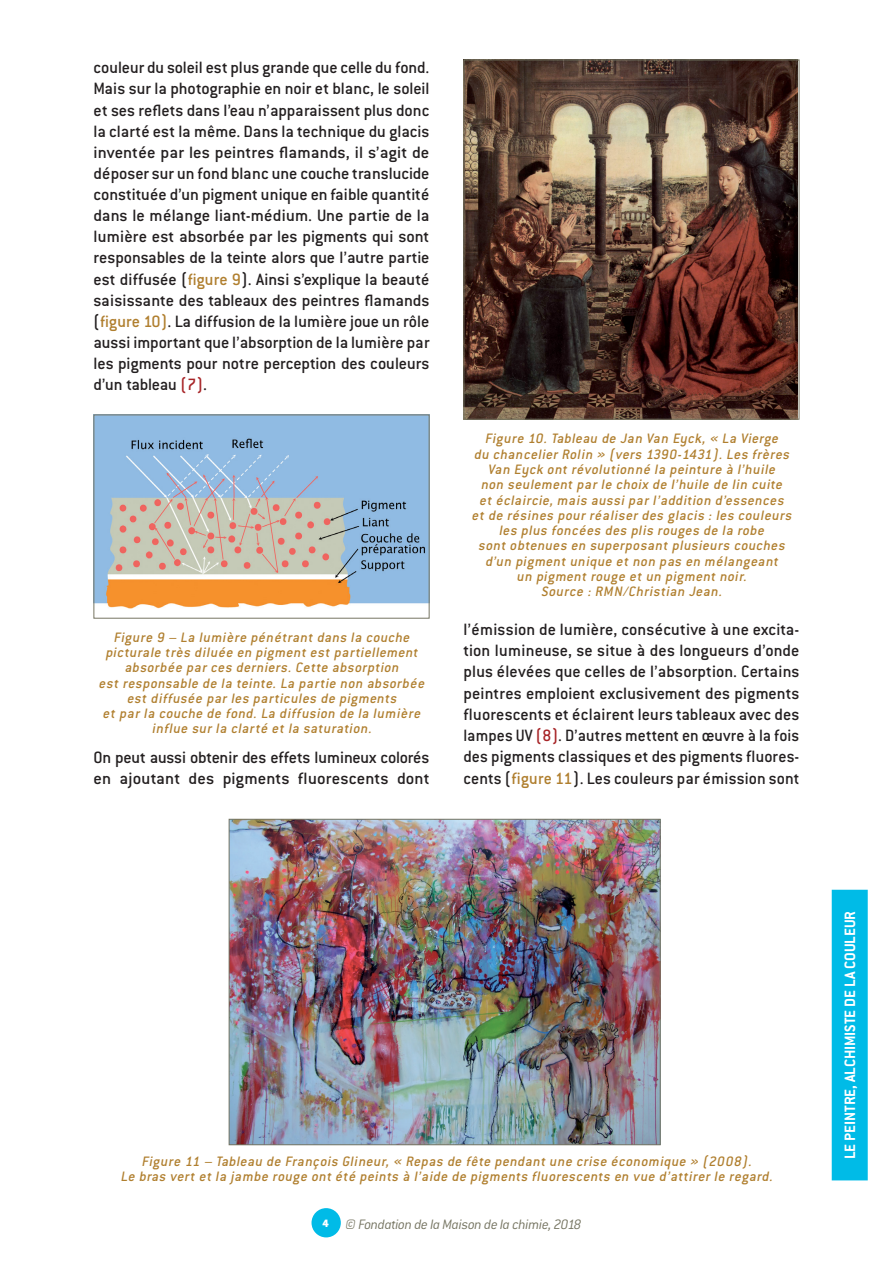
<style>
.page{position:relative;width:893px;height:1263px;background:#fff}
.page>*{position:absolute;margin:0;border:0;box-sizing:border-box;transform-origin:0 0}
.t1{font:500 18px/21.1px "Conduit ITC";color:#231f20;text-align:justify}
.t2{font:700 16.5px "Conduit ITC";color:#fff}
.t3{font:italic 500 15px/15.3px "Conduit ITC";color:#b07f2f;text-align:center}
.t4{font:italic 300 15px "Conduit ITC";letter-spacing:-.025em;color:#767562}
.s1{color:#b07f2f}
.s2{color:#a72427}
</style>
<div class="page">
<div style="left:311px;top:1208px;width:30px;height:29px;background:#00bbe7;border-radius:50%"></div>
<div style="left:832px;top:890px;width:36px;height:290px;background:#00bbe7"></div>
<img style="left:96px;top:416px;width:331px;height:192px">
<div style="left:94px;top:414px;width:335px;height:204px;border:1px solid #767562"></div>
<img style="left:465px;top:62px;width:332px;height:356px">
<div style="left:463px;top:60px;width:336px;height:360px;border:1px solid #767562"></div>
<img style="left:231px;top:821px;width:428px;height:322px">
<div style="left:229px;top:819px;width:432px;height:326px;border:1px solid #767562"></div>
<p class="t1" style="left:94px;top:57px;width:338px">couleur du soleil est plus grande que celle du fond.<br>Mais sur la photographie en noir et blanc, le soleil et ses reflets dans l’eau n’apparaissent plus donc la clarté est la même. Dans la technique du glacis inventée par les peintres flamands, il s’agit de déposer sur un fond blanc une couche translucide constituée d’un pigment unique en faible quantité dans le mélange liant-médium. Une partie de la lumière est absorbée par les pigments qui sont responsables de la teinte alors que l’autre partie est diffusée (<span class="s1">figure 9</span>). Ainsi s’explique la beauté saisissante des tableaux des peintres flamands (<span class="s1">figure 10)</span>. La diffusion de la lumière joue un rôle aussi important que l’absorption de la lumière par les pigments pour notre perception des couleurs d’un tableau <span class="s2">(7)</span>.</p>
<p class="t3" style="left:99px;top:630px;width:330px">Figure 9 – La lumière pénétrant dans la couche picturale très diluée en pigment est partiellement absorbée par ces derniers. Cette absorption<br>est responsable de la teinte. La partie non absorbée est diffusée par les particules de pigments<br>et par la couche de fond. La diffusion de la lumière influe sur la clarté et la saturation.</p>
<p class="t1" style="left:94px;top:746px;width:337px">On peut aussi obtenir des effets lumineux colorés en ajoutant des pigments fluorescents dont</p>
<p class="t3" style="left:472px;top:431px;width:324px">Figure 10. Tableau de Jan Van Eyck, « La Vierge<br>du chancelier Rolin » (vers 1390-1431). Les frères Van Eyck ont révolutionné la peinture à l’huile<br>non seulement par le choix de l’huile de lin cuite et éclaircie, mais aussi par l’addition d’essences et de résines pour réaliser des glacis : les couleurs les plus foncées des plis rouges de la robe<br>sont obtenues en superposant plusieurs couches d’un pigment unique et non pas en mélangeant<br>un pigment rouge et un pigment noir.<br>Source : RMN/Christian Jean.</p>
<p class="t1" style="left:463px;top:618px;width:337px">l’émission de lumière, consécutive à une excita&shy;tion lumineuse, se situe à des longueurs d’onde plus élevées que celles de l’absorption. Certains peintres emploient exclusivement des pigments fluorescents et éclairent leurs tableaux avec des lampes UV <span class="s2">(8)</span>. D’autres mettent en œuvre à la fois des pigments classiques et des pigments fluores&shy;cents (<span class="s1">figure 11</span>). Les couleurs par émission sont</p>
<p class="t3" style="left:120px;top:1153px;width:657px">Figure 11 – Tableau de François Glineur, « Repas de fête pendant une crise économique » (2008).<br>Le bras vert et la jambe rouge ont été peints à l’aide de pigments fluorescents en vue d’attirer le regard.</p>
<p class="t4" style="left:323px;top:1216px;width:260px"><sup>4</sup> © Fondation de la Maison de la chimie, 2018</p>
<p class="t2" style="left:840px;top:1159px;width:250px;rotate:-90deg">Le peintre, alchimiste de la couleur</p>
</div>
